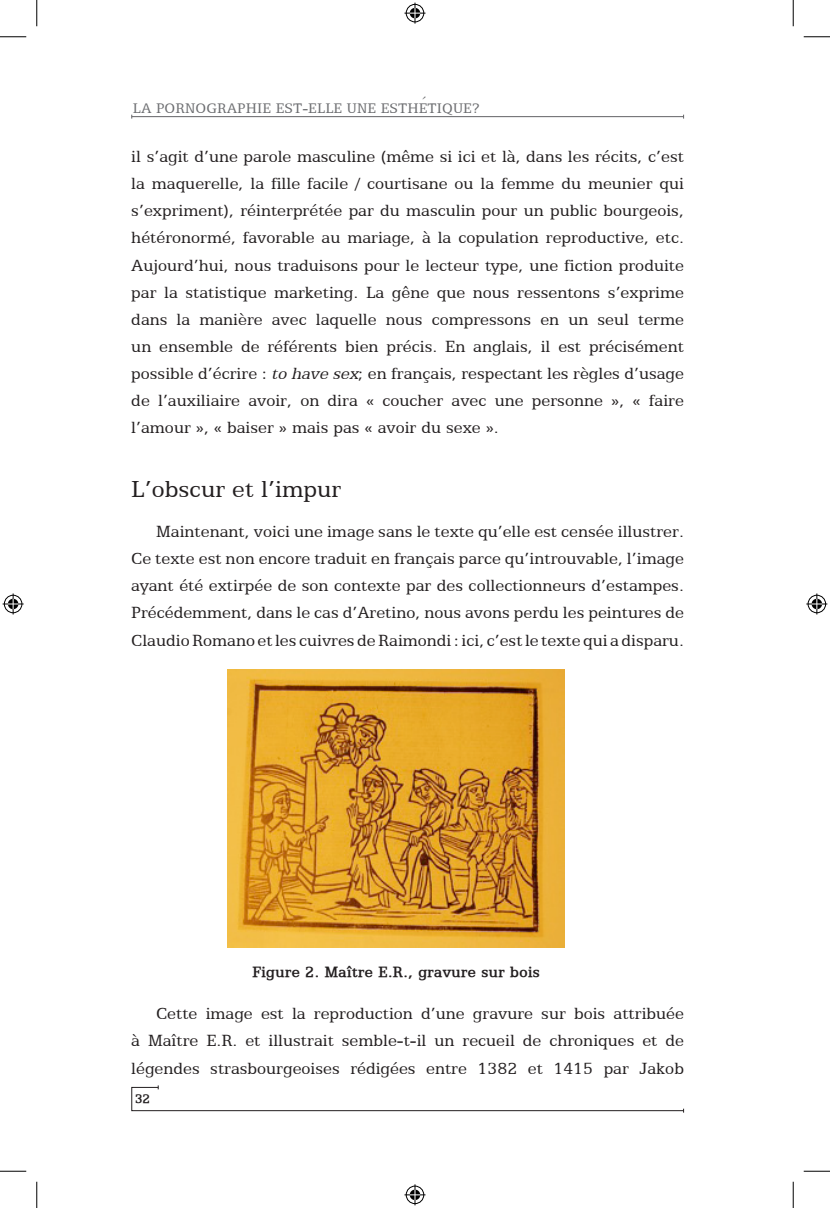
<style>
.page{position:relative;width:830px;height:1208px;background:#fff}
.page>*{position:absolute;margin:0;border:0;box-sizing:border-box;transform-origin:0 0}
.Sous-titre_15_15{font:26.25px "Eggo Normal";color:#231f20}
.Texte_régulier_-_10{font:18.38px/27.1px "Eggo Normal";color:#231f20;text-align:justify}
.Citation-Auteur{font:700 16.62px "Eggo";letter-spacing:.03em;color:#231f20}
.t1{font:15.75px "Eggo Normal";letter-spacing:.01em;color:#6c6d70}
.t2{font:700 14px "Eggo";color:#231f20}
.s1{font-family:"Eggo";font-style:italic}
</style>
<div class="page">
<svg style="left:131px;top:1085px;width:553px;height:27px"></svg>
<hr style="left:132px;top:116px;width:551px;height:1px;background:#636366">
<img style="left:228px;top:669px;width:336px;height:278px">
<svg style="left:0;top:36px;width:26px;height:1px"></svg>
<svg style="left:803px;top:36px;width:27px;height:1px"></svg>
<svg style="left:0;top:1170px;width:26px;height:1px"></svg>
<svg style="left:803px;top:1170px;width:27px;height:1px"></svg>
<svg style="left:36px;top:0;width:1px;height:26px"></svg>
<svg style="left:36px;top:1181px;width:1px;height:27px"></svg>
<svg style="left:792px;top:0;width:1px;height:26px"></svg>
<svg style="left:792px;top:1181px;width:1px;height:27px"></svg>
<svg style="left:404px;top:3px;width:21px;height:21px"></svg>
<svg style="left:404px;top:1184px;width:21px;height:21px"></svg>
<svg style="left:3px;top:593px;width:21px;height:21px"></svg>
<svg style="left:806px;top:593px;width:21px;height:21px"></svg>
<p class="t1" style="left:133px;top:97px;width:348px">LA PORNOGRAPHIE EST-ELLE UNE ESTHÉTIQUE?</p>
<p class="Texte_régulier_-_10" style="left:131px;top:141px;width:554px">il s’agit d’une parole masculine (même si ici et là, dans les récits, c’est la maquerelle, la fille facile / courtisane ou la femme du meunier qui s’expriment), réinterprétée par du masculin pour un public bourgeois, hétéronormé, favorable au mariage, à la copulation reproductive, etc.<br>Aujourd’hui, nous traduisons pour le lecteur type, une fiction produite par la statistique marketing. La gêne que nous ressentons s’exprime dans la manière avec laquelle nous compressons en un seul terme un ensemble de référents bien précis. En anglais, il est précisément possible d’écrire : <span class="s1">to have sex</span>; en français, respectant les règles d’usage de l’auxiliaire avoir, on dira « coucher avec une personne », « faire l’amour », « baiser » mais pas « avoir du sexe ».</p>
<p class="Sous-titre_15_15" style="left:131px;top:469px;width:211px">L’obscur et l’impur</p>
<p class="Texte_régulier_-_10" style="left:131px;top:516px;width:554px;text-indent:25px">Maintenant, voici une image sans le texte qu’elle est censée illustrer.<br>Ce texte est non encore traduit en français parce qu’introuvable, l’image ayant été extirpée de son contexte par des collectionneurs d’estampes.<br>Précédemment, dans le cas d’Aretino, nous avons perdu les peintures de Claudio Romano et les cuivres de Raimondi : ici, c’est le texte qui a disparu.</p>
<p class="Citation-Auteur" style="left:252px;top:959px;width:289px">Figure 2. Maître E.R., gravure sur bois</p>
<p class="Texte_régulier_-_10" style="left:131px;top:998px;width:554px;text-indent:25px">Cette image est la reproduction d’une gravure sur bois attribuée à Maître E.R. et illustrait semble-t-il un recueil de chroniques et de légendes strasbourgeoises rédigées entre 1382 et 1415 par Jakob</p>
<p class="t2" style="left:135px;top:1087px;width:17px">32</p>
</div>
